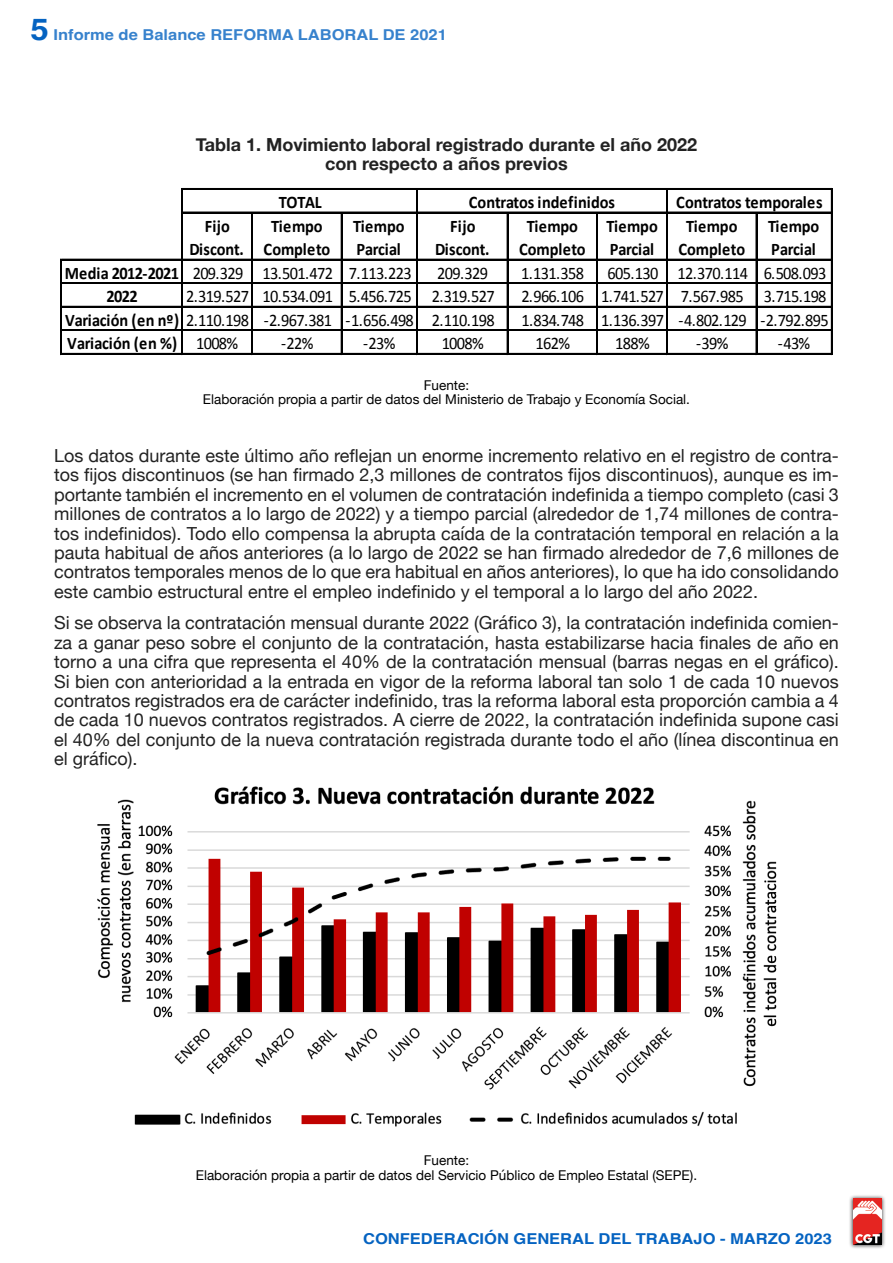
<style>
.page{position:relative;width:893px;height:1263px;background:#fff}
.page>*{position:absolute;margin:0;border:0;box-sizing:border-box;transform-origin:0 0}
.t1{font:18px/19.4px "Helvetica Neue";color:#222;text-align:justify}
.t2{font:700 18px/19.4px "Helvetica Neue";color:#222;text-align:center}
.t3{font:17.7px "Calibri";letter-spacing:-.04em;color:#000;scale:.93 1}
.t4{font:700 17.7px/23.5px "Calibri";letter-spacing:-.005em;color:#000;text-align:center;scale:.93 1}
.t5{font:700 15px "Helvetica";color:#0563c1;scale:1.1 1}
.t6{font:700 15px "Helvetica";color:#3782cd;scale:1.1 1}
.t7{font:13.5px/14.5px "Helvetica Neue";color:#000;text-align:center}
.s1{font-size:30px;color:#0563c1}
.s2{font-weight:700}
.s3{font-weight:400}
</style>
<div class="page">
<div style="left:848px;top:1194px;width:38px;height:55px;background:#000;opacity:.75"></div>
<img style="left:853px;top:1198px;width:28px;height:46px">
<hr style="left:183px;top:188px;width:648px;height:2px;background:#000">
<hr style="left:416px;top:190px;width:2px;height:22px;background:#000">
<hr style="left:666px;top:190px;width:2px;height:22px;background:#000">
<hr style="left:183px;top:212px;width:649px;height:1px;background:#000">
<svg style="left:831px;top:188px;width:1px;height:24px"></svg>
<hr style="left:62px;top:259px;width:770px;height:1px;background:#000">
<hr style="left:62px;top:282px;width:770px;height:1px;background:#000">
<hr style="left:62px;top:283px;width:770px;height:1px;background:#000">
<hr style="left:62px;top:306px;width:770px;height:1px;background:#000">
<hr style="left:62px;top:330px;width:770px;height:1px;background:#000">
<hr style="left:60px;top:259px;width:1px;height:96px;background:#000">
<hr style="left:61px;top:259px;width:1px;height:96px;background:#000">
<hr style="left:181px;top:188px;width:1px;height:167px;background:#000">
<hr style="left:182px;top:188px;width:1px;height:167px;background:#000">
<hr style="left:251px;top:213px;width:1px;height:142px;background:#000">
<hr style="left:252px;top:213px;width:1px;height:142px;background:#000">
<hr style="left:341px;top:213px;width:1px;height:142px;background:#000">
<hr style="left:416px;top:213px;width:2px;height:142px;background:#000">
<hr style="left:507px;top:213px;width:1px;height:142px;background:#000">
<hr style="left:596px;top:213px;width:1px;height:142px;background:#000">
<hr style="left:597px;top:213px;width:1px;height:142px;background:#000">
<hr style="left:666px;top:213px;width:2px;height:142px;background:#000">
<hr style="left:756px;top:213px;width:1px;height:142px;background:#000">
<hr style="left:62px;top:353px;width:770px;height:2px;background:#000">
<hr style="left:831px;top:213px;width:1px;height:142px;background:#000">
<img style="left:97px;top:786px;width:680px;height:341px">
<p class="t6" style="left:31px;top:25px;width:380px"><span class="s1">5</span> Informe de Balance REFORMA LABORAL DE 2021</p>
<p class="t2" style="left:196px;top:135px;width:503px">Tabla 1. Movimiento laboral registrado durante el año 2022 con respecto a años previos</p>
<p class="t4" style="left:279px;top:190px;width:48px">TOTAL</p>
<p class="t4" style="left:469px;top:190px;width:159px">Contratos indefinidos</p>
<p class="t4" style="left:676px;top:190px;width:159px">Contratos temporales</p>
<p class="t4" style="left:189px;top:214px;width:60px">Fijo<br>Discont.</p>
<p class="t4" style="left:264px;top:214px;width:73px">Tiempo<br>Completo</p>
<p class="t4" style="left:353px;top:214px;width:57px;text-align:left">Tiempo<br>Parcial</p>
<p class="t4" style="left:435px;top:214px;width:60px">Fijo<br>Discont.</p>
<p class="t4" style="left:519px;top:214px;width:73px">Tiempo<br>Completo</p>
<p class="t4" style="left:606px;top:214px;width:57px;text-align:left">Tiempo<br>Parcial</p>
<p class="t4" style="left:678px;top:214px;width:73px">Tiempo<br>Completo</p>
<p class="t4" style="left:768px;top:214px;width:57px;text-align:left">Tiempo<br>Parcial</p>
<p class="t3" style="left:65px;top:261px;width:374px"><span class="s2">Media 2012-2021</span> 209.329 13.501.472 7.113.223</p>
<p class="t3" style="left:437px;top:261px;width:56px">209.329</p>
<p class="t3" style="left:521px;top:261px;width:69px">1.131.358</p>
<p class="t3" style="left:607px;top:261px;width:237px">605.130 12.370.114 6.508.093</p>
<p class="t4" style="left:106px;top:285px;width:35px">2022</p>
<p class="t3" style="left:186px;top:285px;width:333px">2.319.527 10.534.091 5.456.725 2.319.527</p>
<p class="t3" style="left:521px;top:285px;width:330px">2.966.106 1.741.527 7.567.985 3.715.198</p>
<p class="t3" style="left:65px;top:309px;width:464px"><span class="s2">Variación (en nº)</span> 2.110.198 -2.967.381 -1.656.498 2.110.198</p>
<p class="t3" style="left:521px;top:309px;width:332px">1.834.748 1.136.397 -4.802.129 -2.792.895</p>
<p class="t4" style="left:67px;top:332px;width:185px">Variación (en %) <span class="s3">1008%</span></p>
<p class="t3" style="left:281px;top:332px;width:36px">-22%</p>
<p class="t3" style="left:363px;top:332px;width:36px">-23%</p>
<p class="t3" style="left:442px;top:332px;width:47px">1008%</p>
<p class="t3" style="left:536px;top:332px;width:39px">162%</p>
<p class="t3" style="left:615px;top:332px;width:39px">188%</p>
<p class="t3" style="left:696px;top:332px;width:36px">-39%</p>
<p class="t3" style="left:778px;top:332px;width:36px">-43%</p>
<p class="t7" style="left:203px;top:378px;width:489px">Fuente:<br>Elaboración propia a partir de datos del Ministerio de Trabajo y Economía Social.</p>
<p class="t1" style="left:54px;top:447px;width:786px">Los datos durante este último año reflejan un enorme incremento relativo en el registro de contra&shy;tos fijos discontinuos (se han firmado 2,3 millones de contratos fijos discontinuos), aunque es im&shy;portante también el incremento en el volumen de contratación indefinida a tiempo completo (casi 3 millones de contratos a lo largo de 2022) y a tiempo parcial (alrededor de 1,74 millones de contra&shy;tos indefinidos). Todo ello compensa la abrupta caída de la contratación temporal en relación a la pauta habitual de años anteriores (a lo largo de 2022 se han firmado alrededor de 7,6 millones de contratos temporales menos de lo que era habitual en años anteriores), lo que ha ido consolidando este cambio estructural entre el empleo indefinido y el temporal a lo largo del año 2022.</p>
<p class="t1" style="left:54px;top:614px;width:786px">Si se observa la contratación mensual durante 2022 (Gráfico 3), la contratación indefinida comien&shy;za a ganar peso sobre el conjunto de la contratación, hasta estabilizarse hacia finales de año en torno a una cifra que representa el 40% de la contratación mensual (barras negas en el gráfico).<br>Si bien con anterioridad a la entrada en vigor de la reforma laboral tan solo 1 de cada 10 nuevos contratos registrados era de carácter indefinido, tras la reforma laboral esta proporción cambia a 4 de cada 10 nuevos contratos registrados. A cierre de 2022, la contratación indefinida supone casi el 40% del conjunto de la nueva contratación registrada durante todo el año (línea discontinua en el gráfico).</p>
<p class="t7" style="left:196px;top:1154px;width:503px">Fuente:<br>Elaboración propia a partir de datos del Servicio Público de Empleo Estatal (SEPE).</p>
<p class="t5" style="left:363px;top:1230px;width:428px">CONFEDERACIÓN GENERAL DEL TRABAJO - MARZO 2023</p>
</div>
